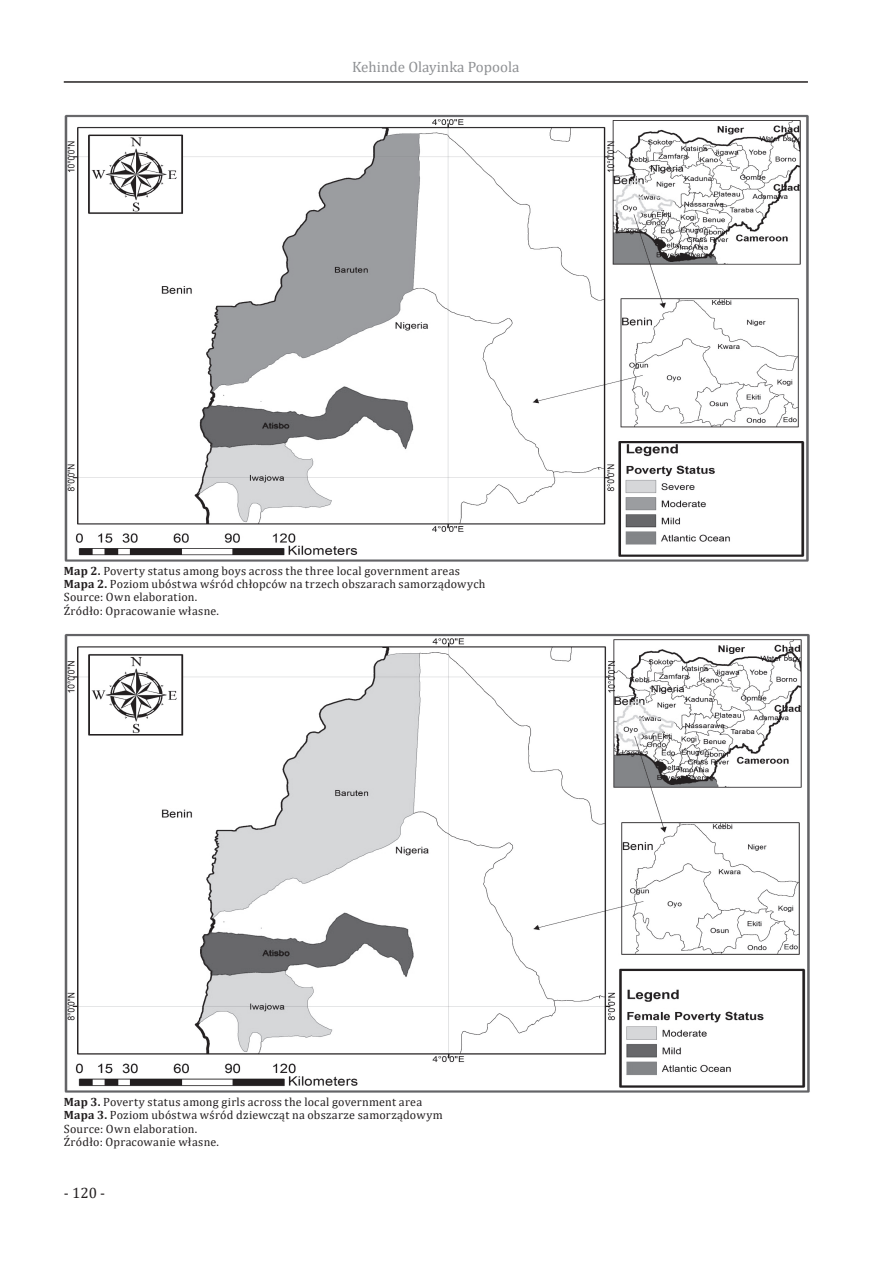
<style>
.page{position:relative;width:893px;height:1263px;background:#fff}
.page>*{position:absolute;margin:0;border:0;box-sizing:border-box;transform-origin:0 0}
.t1{font:15px "Cambria";color:#8f9194}
.t2{font:15px "Cambria";color:#231f20}
.t3{font:12px/13.4px "Cambria";letter-spacing:.02em;color:#231f20}
.s1{font-weight:700}
</style>
<div class="page">
<hr style="left:64px;top:81px;width:744px;height:2px;background:#231f20">
<img style="left:64px;top:115px;width:745px;height:446px">
<img style="left:64px;top:633px;width:746px;height:459px">
<p class="t1" style="left:352px;top:58px;width:169px">Kehinde Olayinka Popoola</p>
<p class="t3" style="left:64px;top:564px;width:423px"><span class="s1">Map 2.</span> Poverty status among boys across the three local government areas <span class="s1">Mapa 2.</span> Poziom ubóstwa wśród chłopców na trzech obszarach samorządowych Source: Own elaboration.<br>Źródło: Opracowanie własne.</p>
<p class="t3" style="left:64px;top:1095px;width:381px"><span class="s1">Map 3.</span> Poverty status among girls across the local government area <span class="s1">Mapa 3.</span> Poziom ubóstwa wśród dziewcząt na obszarze samorządowym Source: Own elaboration.<br>Źródło: Opracowanie własne.</p>
<p class="t2" style="left:64px;top:1184px;width:43px">- 120 -</p>
</div>
